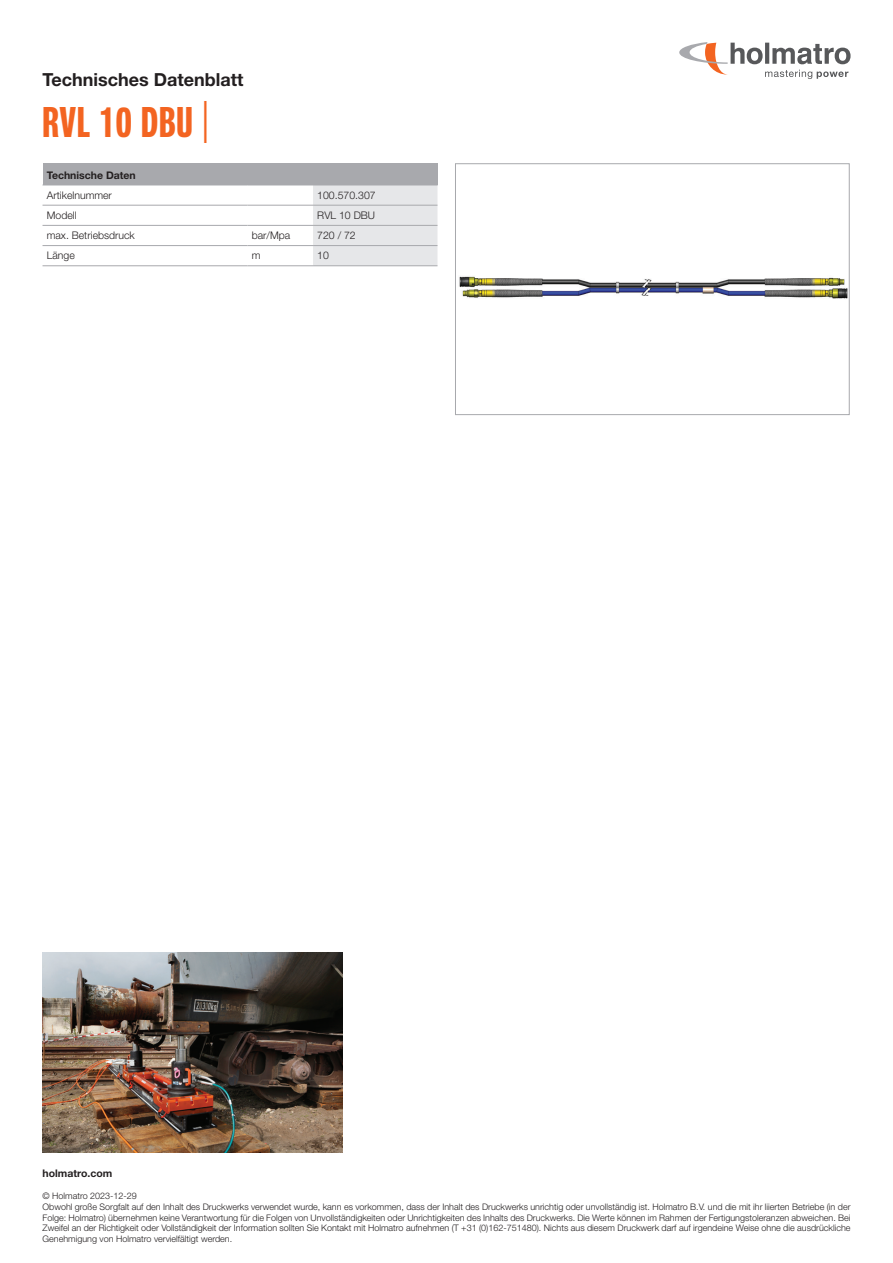
<style>
.page{position:relative;width:893px;height:1263px;background:#fff}
.page>*{position:absolute;margin:0;border:0;box-sizing:border-box;transform-origin:0 0}
.t1{font:700 42px "Neue Helvetica Pro 79 Cm";letter-spacing:.02em;color:#f36421}
.t2{font:700 18px "Helvetica Neue LT Std";color:#231f20}
.t3{font:300 10.5px "Helvetica Neue LT Std";color:#231f20}
.t4{font:700 10.5px "Helvetica Neue LT Std";color:#231f20}
.t5{font:300 9px/10.8px "Helvetica Neue LT Std";color:#231f20}
.s1{font-family:"Helvetica Neue LT Std";font-weight:300}
</style>
<div class="page">
<svg style="left:679px;top:42px;width:171px;height:37px"></svg>
<div style="left:43px;top:164px;width:394px;height:21px;background:#a8a9ad"></div>
<svg style="left:313px;top:164px;width:125px;height:102px"></svg>
<hr style="left:43px;top:185px;width:204px;height:1px;background:#a8a9ad">
<hr style="left:247px;top:185px;width:66px;height:1px;background:#a8a9ad">
<hr style="left:313px;top:185px;width:125px;height:1px;background:#a8a9ad">
<hr style="left:43px;top:205px;width:204px;height:1px;background:#a8a9ad">
<hr style="left:247px;top:205px;width:66px;height:1px;background:#a8a9ad">
<hr style="left:313px;top:205px;width:124px;height:1px;background:#a8a9ad">
<hr style="left:43px;top:225px;width:204px;height:1px;background:#a8a9ad">
<hr style="left:247px;top:225px;width:66px;height:1px;background:#a8a9ad">
<hr style="left:313px;top:225px;width:124px;height:1px;background:#a8a9ad">
<hr style="left:43px;top:265px;width:204px;height:1px;background:#a8a9ad">
<hr style="left:43px;top:245px;width:204px;height:1px;background:#a8a9ad">
<hr style="left:247px;top:265px;width:66px;height:1px;background:#a8a9ad">
<hr style="left:247px;top:245px;width:66px;height:1px;background:#a8a9ad">
<hr style="left:313px;top:265px;width:124px;height:1px;background:#a8a9ad">
<hr style="left:313px;top:245px;width:124px;height:1px;background:#a8a9ad">
<img style="left:43px;top:952px;width:299px;height:200px">
<img style="left:459px;top:276px;width:388px;height:23px">
<div style="left:455px;top:164px;width:394px;height:251px;border:1px solid #a8a9ad"></div>
<h2 class="t2" style="left:43px;top:68px;width:202px">Technisches Datenblatt</h2>
<h1 class="t1" style="left:43px;top:97px;width:169px">RVL 10 DBU <span class="s1">|</span></h1>
<p class="t4" style="left:47px;top:168px;width:91px">Technische Daten</p>
<p class="t3" style="left:47px;top:189px;width:67px">Artikelnummer</p>
<p class="t3" style="left:317px;top:189px;width:60px">100.570.307</p>
<p class="t3" style="left:47px;top:209px;width:31px">Modell</p>
<p class="t3" style="left:317px;top:209px;width:59px">RVL 10 DBU</p>
<p class="t3" style="left:47px;top:229px;width:90px">max. Betriebsdruck</p>
<p class="t3" style="left:252px;top:229px;width:40px">bar/Mpa</p>
<p class="t3" style="left:317px;top:229px;width:40px">720 / 72</p>
<p class="t3" style="left:47px;top:249px;width:30px">Länge</p>
<p class="t3" style="left:252px;top:249px;width:10px">m</p>
<p class="t3" style="left:317px;top:249px;width:13px">10</p>
<p class="t4" style="left:43px;top:1167px;width:71px">holmatro.com</p>
<p class="t5" style="left:43px;top:1190px;width:809px">© Holmatro 2023-12-29<br>Obwohl große Sorgfalt auf den Inhalt des Druckwerks verwendet wurde, kann es vorkommen, dass der Inhalt des Druckwerks unrichtig oder unvollständig ist. Holmatro B.V. und die mit ihr liierten Betriebe (in der Folge: Holmatro) übernehmen keine Verantwortung für die Folgen von Unvollständigkeiten oder Unrichtigkeiten des Inhalts des Druckwerks. Die Werte können im Rahmen der Fertigungstoleranzen abweichen. Bei Zweifel an der Richtigkeit oder Vollständigkeit der Information sollten Sie Kontakt mit Holmatro aufnehmen (T +31 (0)162-751480). Nichts aus diesem Druckwerk darf auf irgendeine Weise ohne die ausdrückliche Genehmigung von Holmatro vervielfältigt werden.</p>
</div>
